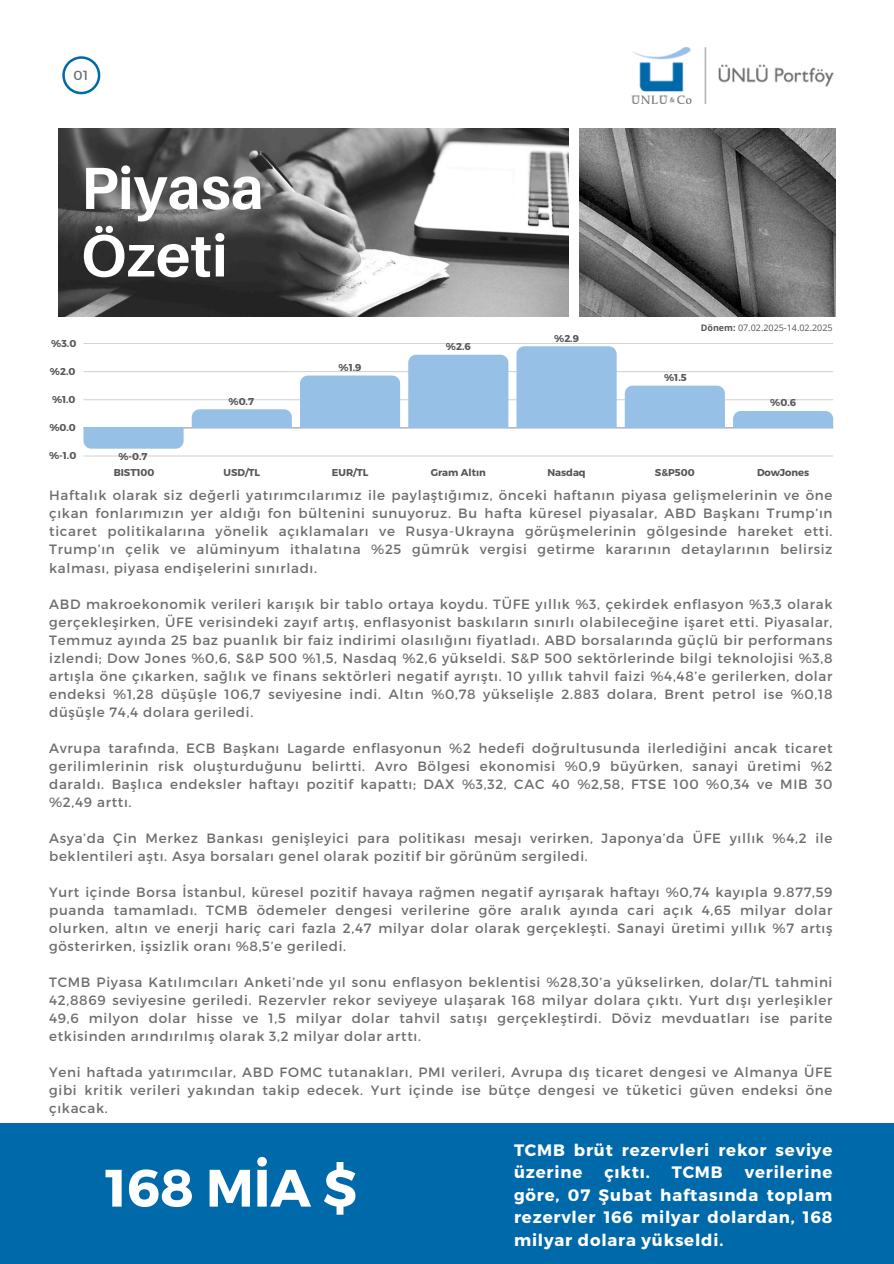
<style>
.page{position:relative;width:894px;height:1264px;background:#fff}
.page>*{position:absolute;margin:0;border:0;box-sizing:border-box;transform-origin:0 0}
.t1{font:700 59.55px/67.5px "Aileron";color:#fff}
.t2{font:700 52.5px "Montserrat";color:#fff}
.t3{font:700 16.5px/22.5px "Montserrat";letter-spacing:.05em;color:#fff}
.t4{font:13.5px/18px "Montserrat";letter-spacing:.05em;color:#6d6e71;text-align:justify}
.t5{font:13.2px "Montserrat";color:#6d6e71}
.t6{font:700 9.9px "Montserrat";color:#555659}
.t7{font:9px "Open Sans";color:#555659}
.s1{font-weight:700}
</style>
<div class="page">
<svg style="left:62px;top:56px;width:38px;height:38px"></svg>
<img style="left:58px;top:128px;width:510px;height:188px">
<img style="left:579px;top:128px;width:256px;height:188px">
<hr style="left:83px;top:455px;width:749px;height:1px;background:#e7e7e8">
<hr style="left:83px;top:427px;width:749px;height:1px;background:#555659;opacity:.6">
<hr style="left:83px;top:399px;width:749px;height:1px;background:#dbdbdc">
<hr style="left:83px;top:371px;width:749px;height:1px;background:#d5d5d6">
<hr style="left:83px;top:343px;width:749px;height:1px;background:#d4d4d5">
<div style="left:83px;top:428px;width:100px;height:20px;background:#97c0e6"></div>
<svg style="left:192px;top:409px;width:100px;height:19px;background:#9ac1e6"></svg>
<div style="left:300px;top:375px;width:100px;height:53px;background:#97c0e6"></div>
<div style="left:408px;top:355px;width:100px;height:73px;background:#97c0e6"></div>
<div style="left:516px;top:346px;width:100px;height:82px;background:#97c0e6"></div>
<div style="left:624px;top:385px;width:100px;height:43px;background:#97c0e6"></div>
<div style="left:732px;top:411px;width:100px;height:17px;background:#97c0e6"></div>
<div style="left:0;top:1123px;width:893px;height:140px;background:#0069aa"></div>
<img style="left:631px;top:48px;width:202px;height:55px">
<h4 class="t5" style="left:73px;top:66px;width:16px">01</h4>
<h4 class="t1" style="left:81px;top:153px;width:185px">Piyasa<br>Özeti</h4>
<p class="t6" style="left:51px;top:337px;width:27px">%3.0</p>
<p class="t6" style="left:50px;top:365px;width:27px">%2.0</p>
<p class="t6" style="left:52px;top:393px;width:25px">%1.0</p>
<p class="t6" style="left:49px;top:421px;width:28px">%0.0</p>
<p class="t6" style="left:49px;top:449px;width:29px">%-1.0</p>
<p class="t6" style="left:118px;top:450px;width:31px">%-0.7</p>
<p class="t6" style="left:228px;top:394px;width:27px">%0.7</p>
<p class="t6" style="left:338px;top:361px;width:24px">%1.9</p>
<p class="t6" style="left:446px;top:340px;width:26px">%2.6</p>
<p class="t6" style="left:554px;top:331px;width:26px">%2.9</p>
<h4 class="t7" style="left:700px;top:321px;width:133px"><span class="s1">Dönem:</span> 07.02.2025-14.02.2025</h4>
<p class="t6" style="left:664px;top:371px;width:24px">%1.5</p>
<p class="t6" style="left:770px;top:396px;width:27px">%0.6</p>
<p class="t6" style="left:114px;top:466px;width:42px">BIST100</p>
<p class="t6" style="left:223px;top:466px;width:38px">USD/TL</p>
<p class="t6" style="left:332px;top:466px;width:38px">EUR/TL</p>
<p class="t6" style="left:431px;top:466px;width:56px">Gram Altın</p>
<p class="t6" style="left:547px;top:466px;width:40px">Nasdaq</p>
<p class="t6" style="left:654px;top:466px;width:41px">S&amp;P500</p>
<p class="t6" style="left:756px;top:466px;width:54px">DowJones</p>
<p class="t4" style="left:49px;top:486px;width:784px">Haftalık olarak siz değerli yatırımcılarımız ile paylaştığımız, önceki haftanın piyasa gelişmelerinin ve öne çıkan fonlarımızın yer aldığı fon bültenini sunuyoruz. Bu hafta küresel piyasalar, ABD Başkanı Trump’ın ticaret politikalarına yönelik açıklamaları ve Rusya-Ukrayna görüşmelerinin gölgesinde hareket etti.<br>Trump’ın çelik ve alüminyum ithalatına %25 gümrük vergisi getirme kararının detaylarının belirsiz kalması, piyasa endişelerini sınırladı.</p>
<p class="t4" style="left:49px;top:594px;width:784px">ABD makroekonomik verileri karışık bir tablo ortaya koydu. TÜFE yıllık %3, çekirdek enflasyon %3,3 olarak gerçekleşirken, ÜFE verisindeki zayıf artış, enflasyonist baskıların sınırlı olabileceğine işaret etti. Piyasalar, Temmuz ayında 25 baz puanlık bir faiz indirimi olasılığını fiyatladı. ABD borsalarında güçlü bir performans izlendi; Dow Jones %0,6, S&amp;P 500 %1,5, Nasdaq %2,6 yükseldi. S&amp;P 500 sektörlerinde bilgi teknolojisi %3,8 artışla öne çıkarken, sağlık ve finans sektörleri negatif ayrıştı. 10 yıllık tahvil faizi %4,48’e gerilerken, dolar endeksi %1,28 düşüşle 106,7 seviyesine indi. Altın %0,78 yükselişle 2.883 dolara, Brent petrol ise %0,18 düşüşle 74,4 dolara geriledi.</p>
<p class="t4" style="left:49px;top:738px;width:784px">Avrupa tarafında, ECB Başkanı Lagarde enflasyonun %2 hedefi doğrultusunda ilerlediğini ancak ticaret gerilimlerinin risk oluşturduğunu belirtti. Avro Bölgesi ekonomisi %0,9 büyürken, sanayi üretimi %2 daraldı. Başlıca endeksler haftayı pozitif kapattı; DAX %3,32, CAC 40 %2,58, FTSE 100 %0,34 ve MIB 30 %2,49 arttı.</p>
<p class="t4" style="left:49px;top:828px;width:784px">Asya’da Çin Merkez Bankası genişleyici para politikası mesajı verirken, Japonya’da ÜFE yıllık %4,2 ile beklentileri aştı. Asya borsaları genel olarak pozitif bir görünüm sergiledi.</p>
<h1 class="t4" style="left:49px;top:882px;width:784px">Yurt içinde Borsa İstanbul, küresel pozitif havaya rağmen negatif ayrışarak haftayı %0,74 kayıpla 9.877,59 puanda tamamladı. TCMB ödemeler dengesi verilerine göre aralık ayında cari açık 4,65 milyar dolar olurken, altın ve enerji hariç cari fazla 2,47 milyar dolar olarak gerçekleşti. Sanayi üretimi yıllık %7 artış gösterirken, işsizlik oranı %8,5’e geriledi.</h1>
<p class="t4" style="left:49px;top:972px;width:784px">TCMB Piyasa Katılımcıları Anketi’nde yıl sonu enflasyon beklentisi %28,30’a yükselirken, dolar/TL tahmini 42,8869 seviyesine geriledi. Rezervler rekor seviyeye ulaşarak 168 milyar dolara çıktı. Yurt dışı yerleşikler 49,6 milyon dolar hisse ve 1,5 milyar dolar tahvil satışı gerçekleştirdi. Döviz mevduatları ise parite etkisinden arındırılmış olarak 3,2 milyar dolar arttı.</p>
<p class="t4" style="left:49px;top:1062px;width:784px">Yeni haftada yatırımcılar, ABD FOMC tutanakları, PMI verileri, Avrupa dış ticaret dengesi ve Almanya ÜFE gibi kritik verileri yakından takip edecek. Yurt içinde ise bütçe dengesi ve tüketici güven endeksi öne çıkacak.</p>
<h2 class="t2" style="left:105px;top:1153px;width:253px">168 MİA $</h2>
<h4 class="t3" style="left:514px;top:1137px;width:320px">TCMB brüt rezervleri rekor seviye üzerine</h4>
<h4 class="t3" style="left:514px;top:1160px;width:320px;text-align:justify;text-indent:231px">verilerine göre, 07 Şubat haftasında toplam rezervler 166 milyar dolardan, 168 milyar dolara yükseldi.</h4>
<h4 class="t3" style="left:604px;top:1160px;width:47px">çıktı.</h4>
<h4 class="t3" style="left:671px;top:1160px;width:52px">TCMB</h4>
</div>
